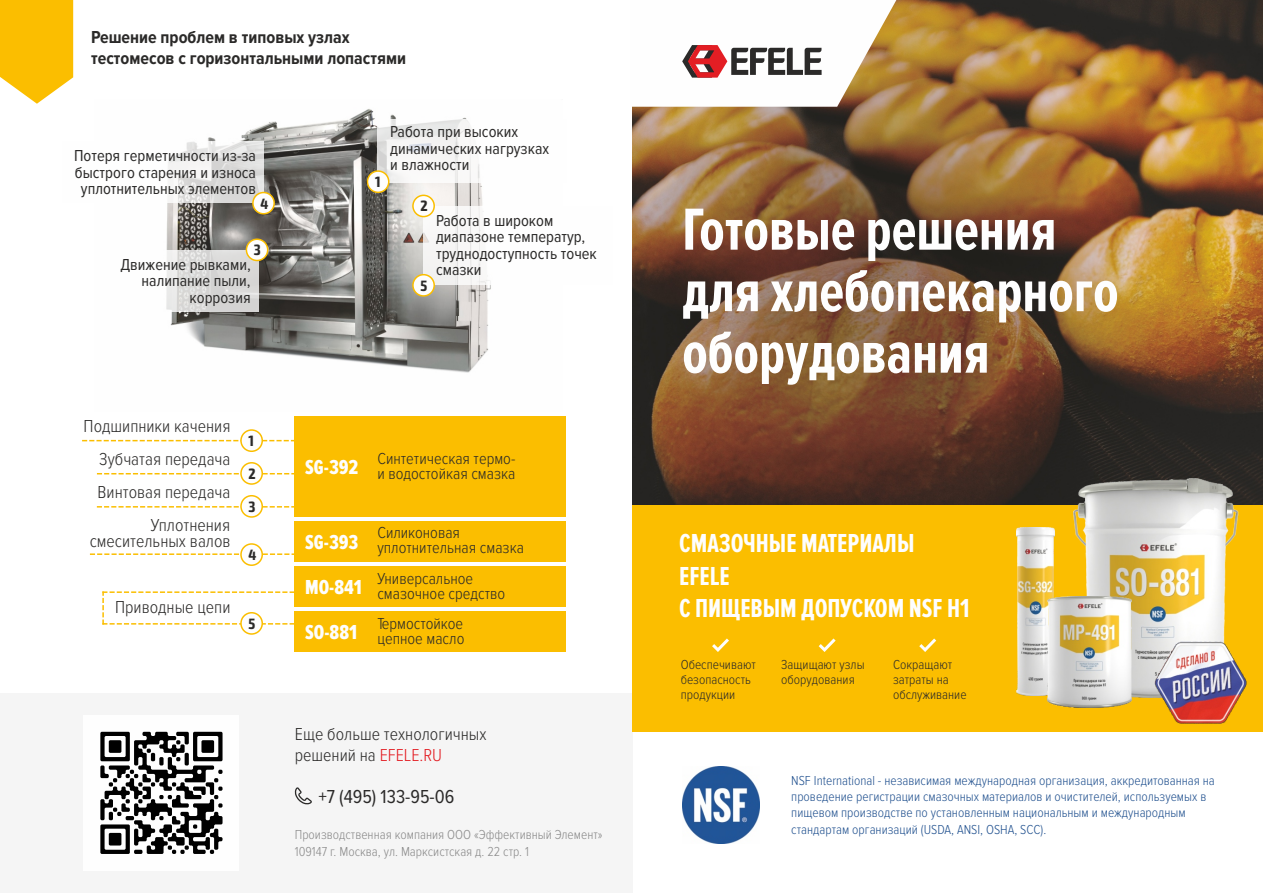
<style>
.page{position:relative;width:1263px;height:893px;background:#fff}
.page>*{position:absolute;margin:0;border:0;box-sizing:border-box;transform-origin:0 0}
.t1{font:700 61.5px/61.5px "Proxima Nova Ex Cn";color:#fefefe}
.t2{font:700 27px/32.4px "Proxima Nova Ex Cn";color:#fefefe}
.t3{font:21px "Proxima Nova Ex Cn Extrabld";color:#fefefe}
.t4{font:19.5px "Proxima Nova Cond";color:#2b2a29}
.t5{font:300 18px/33px "Proxima Nova Cond";color:#2b2a29;text-align:right}
.t6{font:700 18px "Proxima Nova Cond";color:#2b2a29}
.t7{font:16.5px/16.5px "Proxima Nova Cond";color:#2b2a29}
.t8{font:300 16.5px/14.9px "Proxima Nova Cond";color:#2b2a29}
.t9{font:700 condensed 15px/33px "Exo 2";color:#2b2a29}
.t10{font:300 13.5px/16.2px "Proxima Nova Cond";color:#21518f}
.t11{font:300 13.5px/15px "Proxima Nova Cond";color:#2b2a29}
.t12{font:300 13.5px/16.2px "Proxima Nova Cond";color:#898989}
.s1{color:#e31e24}
</style>
<div class="page">
<img style="left:682px;top:767px;width:77px;height:77px">
<img style="left:166px;top:109px;width:325px;height:264px">
<div style="left:423px;top:206px;width:189px;height:79px;background:#fefefe"></div>
<svg style="left:377px;top:119px;width:114px;height:63px;fill:#f7f7f6"></svg>
<svg style="left:166px;top:250px;width:92px;height:62px;fill:#dad9d8"></svg>
<svg style="left:166px;top:141px;width:98px;height:62px"></svg>
<div style="left:367px;top:171px;width:22px;height:21px;background:#fefefe;border-radius:50%"></div>
<div style="left:367px;top:170px;width:22px;height:23px;border:2px solid #fbbe00;border-radius:50%"></div>
<div style="left:253px;top:193px;width:21px;height:21px;background:#fefefe;border-radius:50%"></div>
<div style="left:252px;top:192px;width:23px;height:23px;border:2px solid #fbbe00;border-radius:50%"></div>
<div style="left:413px;top:195px;width:21px;height:22px;background:#fefefe;border-radius:50%"></div>
<div style="left:412px;top:195px;width:23px;height:22px;border:2px solid #fbbe00;border-radius:50%"></div>
<div style="left:246px;top:239px;width:22px;height:21px;background:#fefefe;border-radius:50%"></div>
<div style="left:246px;top:238px;width:22px;height:23px;border:2px solid #fbbe00;border-radius:50%"></div>
<div style="left:413px;top:275px;width:21px;height:21px;background:#fefefe;border-radius:50%"></div>
<div style="left:412px;top:274px;width:23px;height:23px;border:2px solid #fbbe00;border-radius:50%"></div>
<svg style="left:83px;top:440px;width:211px;height:1px"></svg>
<svg style="left:98px;top:473px;width:196px;height:1px"></svg>
<div style="left:241px;top:430px;width:21px;height:21px;background:#fefefe;border-radius:50%"></div>
<div style="left:240px;top:429px;width:23px;height:23px;border:2px solid #fbbe00;border-radius:50%"></div>
<div style="left:294px;top:416px;width:272px;height:100px;background:#fbbe00"></div>
<div style="left:294px;top:521px;width:272px;height:41px;background:#fbbe00"></div>
<div style="left:294px;top:566px;width:272px;height:41px;background:#fbbe00"></div>
<div style="left:294px;top:611px;width:272px;height:41px;background:#fbbe00"></div>
<svg style="left:91px;top:553px;width:203px;height:2px"></svg>
<div style="left:241px;top:544px;width:21px;height:21px;background:#fefefe;border-radius:50%"></div>
<div style="left:240px;top:543px;width:23px;height:23px;border:2px solid #fbbe00;border-radius:50%"></div>
<div style="left:241px;top:463px;width:21px;height:21px;background:#fefefe;border-radius:50%"></div>
<div style="left:240px;top:462px;width:23px;height:23px;border:2px solid #fbbe00;border-radius:50%"></div>
<svg style="left:98px;top:506px;width:196px;height:2px"></svg>
<div style="left:241px;top:496px;width:21px;height:21px;background:#fefefe;border-radius:50%"></div>
<div style="left:240px;top:495px;width:23px;height:23px;border:2px solid #fbbe00;border-radius:50%"></div>
<svg style="left:102px;top:591px;width:192px;height:34px"></svg>
<div style="left:241px;top:613px;width:21px;height:21px;background:#fefefe;border-radius:50%"></div>
<div style="left:240px;top:612px;width:23px;height:23px;border:2px solid #fbbe00;border-radius:50%"></div>
<div style="left:0;top:693px;width:632px;height:200px;background:#f5f5f5"></div>
<div style="left:84px;top:715px;width:155px;height:155px;background:#fefefe"></div>
<svg style="left:295px;top:787px;width:17px;height:18px"></svg>
<svg style="left:0;top:0;width:73px;height:104px"></svg>
<img style="left:632px;top:0;width:631px;height:505px">
<div style="left:632px;top:505px;width:631px;height:226px;background:#fbbe00"></div>
<svg style="left:632px;top:0;width:271px;height:107px"></svg>
<svg style="left:712px;top:638px;width:17px;height:14px"></svg>
<svg style="left:818px;top:638px;width:18px;height:14px"></svg>
<svg style="left:919px;top:638px;width:18px;height:14px"></svg>
<svg style="left:100px;top:732px;width:123px;height:122px"></svg>
<img style="left:1074px;top:478px;width:165px;height:131px">
<img style="left:1116px;top:609px;width:147px;height:123px">
<img style="left:1017px;top:527px;width:38px;height:168px">
<img style="left:1047px;top:596px;width:85px;height:112px">
<h3 class="t6" style="left:91px;top:28px;width:260px">Решение проблем в типовых узлах</h3>
<h3 class="t6" style="left:91px;top:50px;width:316px">тестомесов с горизонтальными лопастями</h3>
<p class="t7" style="left:390px;top:124px;width:160px">Работа при высоких динамических нагрузках и влажности</p>
<p class="t7" style="left:74px;top:148px;width:183px;text-align:center">Потеря герметичности из-за быстрого старения и износа уплотнительных элементов</p>
<p class="t9" style="left:375px;top:167px;width:7px">1</p>
<p class="t9" style="left:260px;top:188px;width:9px">4</p>
<p class="t9" style="left:420px;top:191px;width:9px">2</p>
<p class="t9" style="left:254px;top:235px;width:8px">3</p>
<p class="t7" style="left:121px;top:257px;width:132px;text-align:right">Движение рывками, налипание пыли, коррозия</p>
<p class="t9" style="left:420px;top:270px;width:8px">5</p>
<p class="t7" style="left:436px;top:213px;width:162px">Работа в широком диапазоне температур, труднодоступность точек смазки</p>
<h3 class="t5" style="left:84px;top:410px;width:148px">Подшипники качения<br>Зубчатая передача<br>Винтовая передача<br>Уплотнения</h3>
<h3 class="t5" style="left:90px;top:526px;width:142px">смесительных валов</h3>
<h3 class="t5" style="left:115px;top:592px;width:117px">Приводные цепи</h3>
<p class="t9" style="left:248px;top:426px;width:7px">1</p>
<p class="t9" style="left:248px;top:458px;width:9px">2<br>3</p>
<p class="t9" style="left:248px;top:540px;width:9px">4</p>
<p class="t9" style="left:248px;top:608px;width:8px">5</p>
<h3 class="t3" style="left:305px;top:457px;width:55px">SG-392</h3>
<p class="t8" style="left:377px;top:451px;width:140px">Синтетическая термо&shy;и водостойкая смазка</p>
<h3 class="t3" style="left:305px;top:532px;width:55px">SG-393</h3>
<p class="t8" style="left:377px;top:526px;width:148px">Силиконовая уплотнительная смазка</p>
<h3 class="t3" style="left:305px;top:577px;width:58px">MO-841</h3>
<p class="t8" style="left:377px;top:572px;width:130px">Универсальное смазочное средство</p>
<h3 class="t3" style="left:305px;top:622px;width:53px">SO-881</h3>
<p class="t8" style="left:377px;top:617px;width:89px">Термостойкое цепное масло</p>
<h3 class="t5" style="left:295px;top:718px;width:193px">Еще больше технологичных</h3>
<h3 class="t5" style="left:295px;top:739px;width:149px">решений на <span class="s1">EFELE.RU</span></h3>
<h3 class="t4" style="left:318px;top:787px;width:138px">+7 (495) 133-95-06</h3>
<p class="t12" style="left:295px;top:827px;width:309px">Производственная компания ООО «Эффективный Элемент»<br>109147 г. Москва, ул. Марксистская д. 22 стр. 1</p>
<h1 class="t1" style="left:682px;top:201px;width:438px">Готовые решения для хлебопекарного оборудования</h1>
<h2 class="t2" style="left:679px;top:528px;width:292px">СМАЗОЧНЫЕ МАТЕРИАЛЫ<br>EFELE<br>С ПИЩЕВЫМ ДОПУСКОМ NSF H1</h2>
<p class="t11" style="left:781px;top:658px;width:85px">Защищают узлы оборудования</p>
<p class="t11" style="left:681px;top:658px;width:77px">Обеспечивают безопасность продукции</p>
<p class="t11" style="left:893px;top:658px;width:75px">Сокращают затраты на обслуживание</p>
<p class="t10" style="left:791px;top:773px;width:425px">NSF International - независимая международная организация, аккредитованная на проведение регистрации смазочных материалов и очистителей, используемых в пищевом производстве по установленным национальным и международным стандартам организаций (USDA, ANSI, OSHA, SCC).</p>
</div>
